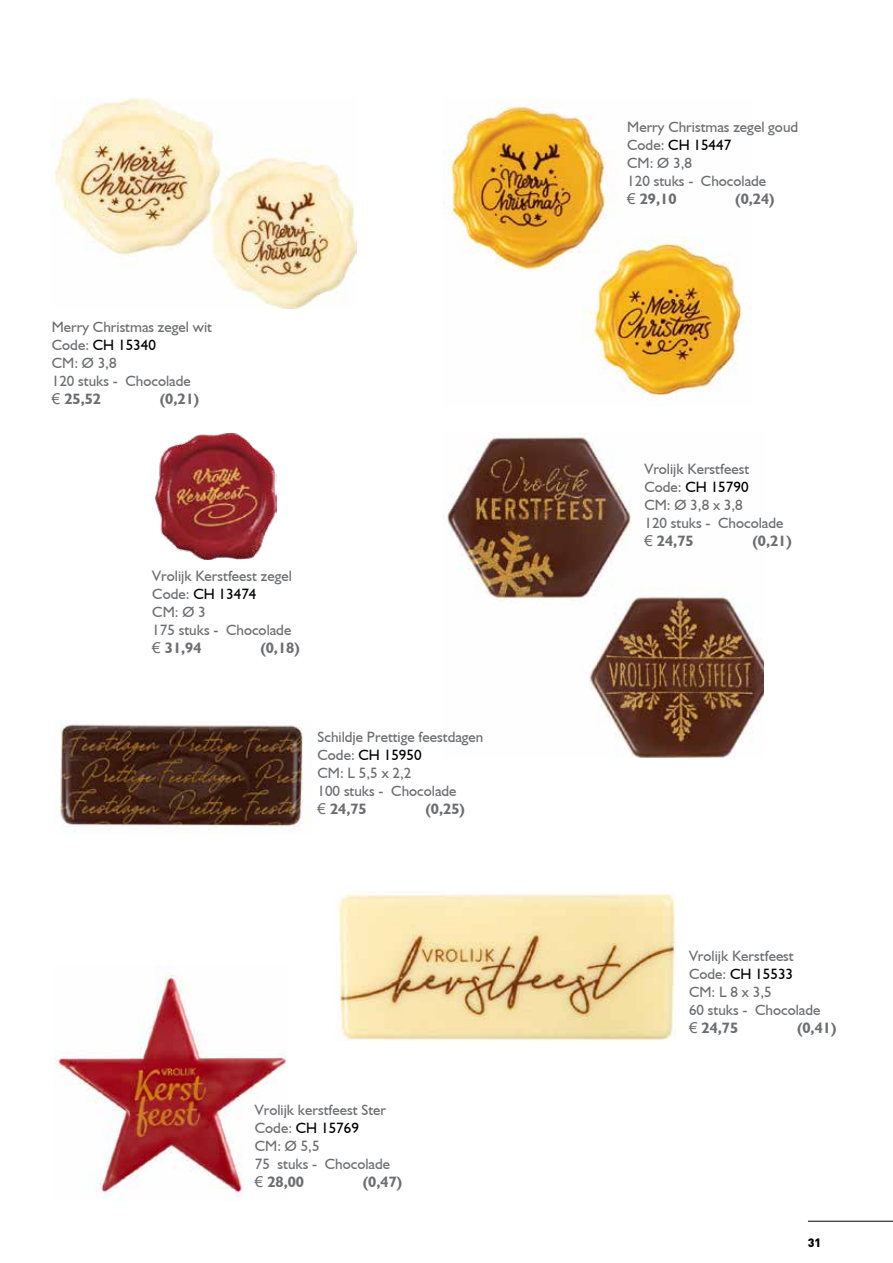
<style>
.page{position:relative;width:893px;height:1263px;background:#fff}
.page>*{position:absolute;margin:0;border:0;box-sizing:border-box;transform-origin:0 0}
.t1{font:15px/18px "Humanist 521 BT";color:#6d6e71}
.t2{font:700 15px "Humanist 521 BT";color:#6d6e71}
.t3{font:900 12px "DIN";color:#000}
.s1{color:#000}
.s2{font-family:"Arial"}
.s3{font-weight:700}
</style>
<div class="page">
<hr style="left:808px;top:1221px;width:85px;height:1px;background:#000">
<img style="left:156px;top:434px;width:120px;height:126px">
<img style="left:52px;top:99px;width:304px;height:210px">
<img style="left:444px;top:105px;width:302px;height:291px">
<img style="left:54px;top:966px;width:232px;height:232px">
<img style="left:335px;top:893px;width:340px;height:147px">
<img style="left:443px;top:436px;width:321px;height:322px">
<img style="left:60px;top:724px;width:248px;height:108px">
<p class="t1" style="left:52px;top:318px;width:162px">Merry Christmas zegel wit<br>Code: <span class="s1">CH 15340<br></span>CM: Ø 3,8<br>120 stuks - Chocolade<br><span class="s2">€</span> <span class="s3">25,52</span></p>
<p class="t2" style="left:160px;top:390px;width:41px">(0,21)</p>
<p class="t1" style="left:152px;top:567px;width:141px">Vrolijk Kerstfeest zegel<br>Code: <span class="s1">CH 13474<br></span>CM: Ø 3<br>175 stuks - Chocolade <span class="s2">€</span> <span class="s3">31,94</span></p>
<p class="t2" style="left:260px;top:639px;width:41px">(0,18)</p>
<p class="t1" style="left:317px;top:728px;width:167px">Schildje Prettige feestdagen<br>Code: <span class="s1">CH 15950<br></span>CM: L 5,5 x 2,2<br>100 stuks - Chocolade<br><span class="s2">€</span> <span class="s3">24,75</span></p>
<p class="t2" style="left:425px;top:800px;width:41px">(0,25)</p>
<p class="t1" style="left:255px;top:1100px;width:137px">Vrolijk kerstfeest Ster<br>Code: <span class="s1">CH 15769<br></span>CM: Ø 5,5<br>75 stuks - Chocolade <span class="s2">€</span> <span class="s3">28,00</span></p>
<p class="t2" style="left:363px;top:1172px;width:41px">(0,47)</p>
<p class="t1" style="left:627px;top:118px;width:173px">Merry Christmas zegel goud<br>Code: <span class="s1">CH 15447<br></span>CM: Ø 3,8<br>120 stuks - Chocolade<br><span class="s2">€</span> <span class="s3">29,10</span></p>
<p class="t2" style="left:735px;top:190px;width:41px">(0,24)</p>
<p class="t1" style="left:644px;top:459px;width:141px">Vrolijk Kerstfeest<br>Code: <span class="s1">CH 15790<br></span>CM: Ø 3,8 x 3,8<br>120 stuks - Chocolade <span class="s2">€</span> <span class="s3">24,75</span></p>
<p class="t2" style="left:752px;top:531px;width:41px">(0,21)</p>
<p class="t1" style="left:689px;top:946px;width:133px">Vrolijk Kerstfeest<br>Code: <span class="s1">CH 15533<br></span>CM: L 8 x 3,5<br>60 stuks - Chocolade <span class="s2">€</span> <span class="s3">24,75</span></p>
<p class="t2" style="left:797px;top:1018px;width:41px">(0,41)</p>
<p class="t3" style="left:808px;top:1234px;width:15px">31</p>
</div>
